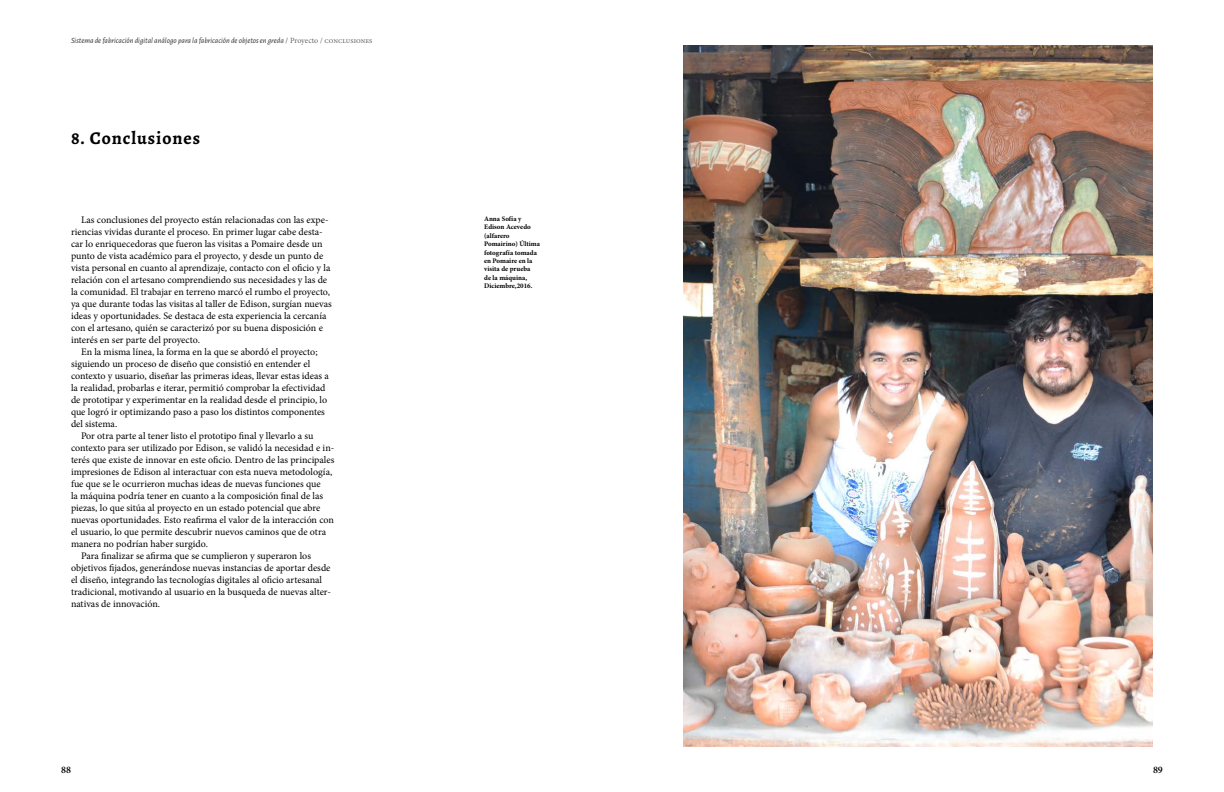
<style>
.page{position:relative;width:1224px;height:792px;background:#fff}
.page>*{position:absolute;margin:0;border:0;box-sizing:border-box;transform-origin:0 0}
.t1{font:700 18px "Alegreya";letter-spacing:.05em;color:#000}
.t2{font:10px/12px "Minion Pro";color:#000}
.t3{font:600 10px "Minion Pro";color:#000}
.t4{font:italic 8px "Alegreya Sans";color:#333}
.t5{font:700 7px/8.4px "Minion Pro";color:#000}
.s1{font-family:"Minion Pro";font-weight:600;font-style:normal;color:#666}
.s2{font-family:"Minion Pro";font-style:normal;color:#666}
</style>
<div class="page">
<img style="left:683px;top:45px;width:470px;height:702px">
<p class="t4" style="left:71px;top:35px;width:303px">Sistema de fabricación digital análogo para la fabricación de objetos en greda <span class="s1">/</span> <span class="s2">Proyecto / conclusiones</span></p>
<h1 class="t1" style="left:71px;top:127px;width:131px">8. Conclusiones</h1>
<p class="t2" style="left:71px;top:214px;width:262px;text-indent:10px">Las conclusiones del proyecto están relacionadas con las expe&shy;riencias vividas durante el proceso. En primer lugar cabe desta&shy;car lo enriquecedoras que fueron las visitas a Pomaire desde un punto de vista académico para el proyecto, y desde un punto de vista personal en cuanto al aprendizaje, contacto con el oficio y la relación con el artesano comprendiendo sus necesidades y las de la comunidad. El trabajar en terreno marcó el rumbo el proyecto, ya que durante todas las visitas al taller de Edison, surgían nuevas ideas y oportunidades. Se destaca de esta experiencia la cercanía con el artesano, quién se caracterizó por su buena disposición e interés en ser parte del proyecto.</p>
<p class="t2" style="left:81px;top:346px;width:238px">En la misma línea, la forma en la que se abordó el proyecto;</p>
<p class="t2" style="left:71px;top:358px;width:241px">siguiendo un proceso de diseño que consistió en entender el</p>
<p class="t2" style="left:71px;top:370px;width:259px">contexto y usuario, diseñar las primeras ideas, llevar estas ideas a</p>
<p class="t2" style="left:71px;top:382px;width:256px">la realidad, probarlas e iterar, permitió comprobar la efectividad</p>
<p class="t2" style="left:71px;top:394px;width:258px">de prototipar y experimentar en la realidad desde el principio, lo</p>
<p class="t2" style="left:71px;top:406px;width:255px">que logró ir optimizando paso a paso los distintos componentes</p>
<p class="t2" style="left:71px;top:418px;width:48px">del sistema.</p>
<p class="t2" style="left:81px;top:430px;width:234px">Por otra parte al tener listo el prototipo final y llevarlo a su</p>
<p class="t2" style="left:71px;top:442px;width:265px">contexto para ser utilizado por Edison, se validó la necesidad e in-</p>
<p class="t2" style="left:71px;top:454px;width:265px">terés que existe de innovar en este oficio. Dentro de las principales</p>
<p class="t2" style="left:71px;top:466px;width:263px">impresiones de Edison al interactuar con esta nueva metodología,</p>
<p class="t2" style="left:71px;top:478px;width:251px">fue que se le ocurrieron muchas ideas de nuevas funciones que</p>
<p class="t2" style="left:71px;top:490px;width:254px">la máquina podría tener en cuanto a la composición final de las</p>
<p class="t2" style="left:71px;top:502px;width:251px">piezas, lo que sitúa al proyecto en un estado potencial que abre</p>
<p class="t2" style="left:71px;top:514px;width:265px">nuevas oportunidades. Esto reafirma el valor de la interacción con</p>
<p class="t2" style="left:71px;top:526px;width:257px">el usuario, lo que permite descubrir nuevos caminos que de otra</p>
<p class="t2" style="left:71px;top:538px;width:138px">manera no podrían haber surgido.</p>
<p class="t2" style="left:81px;top:550px;width:232px">Para finalizar se afirma que se cumplieron y superaron los</p>
<p class="t2" style="left:71px;top:562px;width:261px">objetivos fijados, generándose nuevas instancias de aportar desde</p>
<p class="t2" style="left:71px;top:574px;width:253px">el diseño, integrando las tecnologías digitales al oficio artesanal</p>
<p class="t2" style="left:71px;top:586px;width:261px">tradicional, motivando al usuario en la busqueda de nuevas alter-</p>
<p class="t2" style="left:71px;top:598px;width:91px">nativas de innovación.</p>
<p class="t5" style="left:484px;top:215px;width:57px">Anna Sofía y<br>Edison Acevedo (alfarero<br>Pomairino) Última fotografía tomada en Pomaire en la visita de prueba<br>de la máquina,<br>Diciembre,2016.</p>
<p class="t3" style="left:61px;top:763px;width:11px">88</p>
<p class="t3" style="left:1153px;top:763px;width:11px">89</p>
</div>
